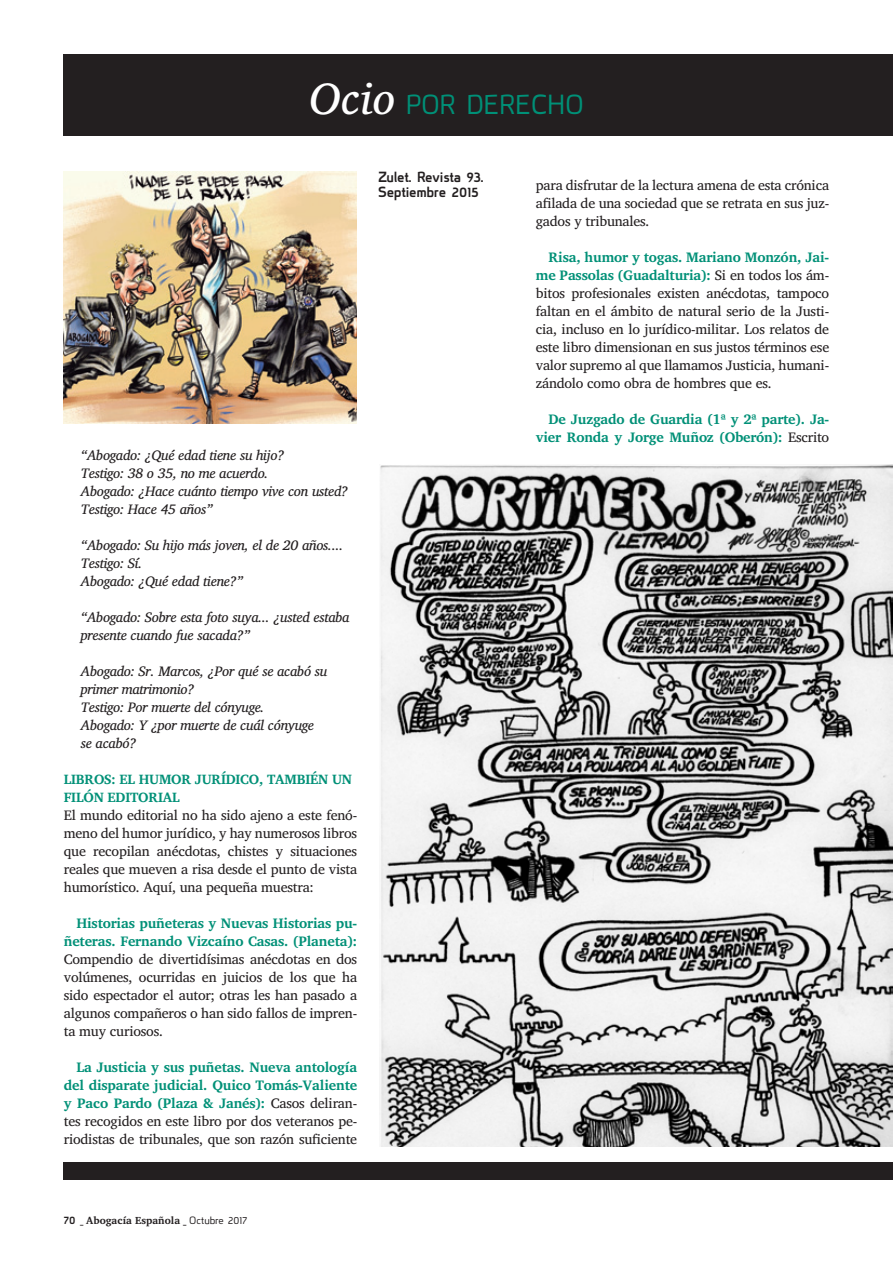
<style>
.page{position:relative;width:893px;height:1263px;background:#fff}
.page>*{position:absolute;margin:0;border:0;box-sizing:border-box;transform-origin:0 0}
.t1{font:25.35px "superficialbook";color:#009077}
.t2{font:14.1px/18px "Veleka";letter-spacing:-.015em;color:#231f20;text-align:justify}
.t3{font:italic 14.1px/18px "Veleka";letter-spacing:-.015em;color:#231f20}
.t4{font:700 14.1px/18px "Veleka";letter-spacing:-.02em;color:#009077;text-align:justify}
.Corpo{font:700 13.8px/18px "Veleka";letter-spacing:-.015em;color:#009077}
.t5{font:700 13.5px/15px "superficial";color:#231f20}
.t6{font:700 10.5px "Veleka";color:#231f20}
.s1{font-family:"Veleka";font-style:italic;font-size:45px;color:#fff}
.s2{font-weight:700;color:#009077}
.s3{font-weight:400;color:#231f20}
.s4{font-family:"superficial"}
.s5{font-size:9.75px}
.s6{font-family:"superficialbook";font-weight:400;font-size:9.75px}
</style>
<div class="page">
<div style="left:64px;top:55px;width:829px;height:81px;background:#231f20"></div>
<div style="left:64px;top:1162px;width:829px;height:18px;background:#231f20"></div>
<img style="left:380px;top:464px;width:513px;height:682px">
<img style="left:64px;top:172px;width:293px;height:252px">
<p class="t1" style="left:309px;top:88px;width:277px"><span class="s1">Ocio</span> POR DERECHO</p>
<p class="t5" style="left:378px;top:169px;width:107px">Zulet. Revista 93.<br>Septiembre 2015</p>
<p class="t3" style="left:81px;top:446px;width:205px">“Abogado: ¿Qué edad tiene su hijo?</p>
<p class="t3" style="left:81px;top:464px;width:189px">Testigo: 38 o 35, no me acuerdo.</p>
<p class="t3" style="left:81px;top:482px;width:269px">Abogado: ¿Hace cuánto tiempo vive con usted?</p>
<p class="t3" style="left:81px;top:500px;width:133px">Testigo: Hace 45 años”</p>
<p class="t3" style="left:81px;top:536px;width:264px">“Abogado: Su hijo más joven, el de 20 años....</p>
<p class="t3" style="left:81px;top:554px;width:63px">Testigo: Sí.</p>
<p class="t3" style="left:81px;top:572px;width:164px">Abogado: ¿Qué edad tiene?”</p>
<p class="t3" style="left:81px;top:608px;width:270px">“Abogado: Sobre esta foto suya... ¿usted estaba presente cuando fue sacada?”</p>
<p class="t3" style="left:81px;top:662px;width:248px">Abogado: Sr. Marcos, ¿Por qué se acabó su primer matrimonio?</p>
<p class="t3" style="left:81px;top:698px;width:185px">Testigo: Por muerte del cónyuge.</p>
<p class="t3" style="left:81px;top:716px;width:235px">Abogado: Y ¿por muerte de cuál cónyuge se acabó?</p>
<p class="Corpo" style="left:64px;top:770px;width:290px">LIBROS: EL HUMOR JURÍDICO, TAMBIÉN UN<br>FILÓN EDITORIAL</p>
<p class="t2" style="left:64px;top:806px;width:295px">El mundo editorial no ha sido ajeno a este fenó&shy;meno del humor jurídico, y hay numerosos libros que recopilan anécdotas, chistes y situaciones reales que mueven a risa desde el punto de vista humorístico. Aquí, una pequeña muestra:</p>
<p class="t2" style="left:64px;top:914px;width:295px;text-indent:13px"><span class="s2">Historias puñeteras y Nuevas Historias pu&shy;ñeteras. Fernando Vizcaíno Casas. (Planeta):<br></span>Compendio de divertidísimas anécdotas en dos volúmenes, ocurridas en juicios de los que ha sido espectador el autor; otras les han pasado a algunos compañeros o han sido fallos de impren&shy;ta muy curiosos.</p>
<p class="t4" style="left:64px;top:1058px;width:295px;text-indent:13px">La Justicia y sus puñetas. Nueva antología del disparate judicial. Quico Tomás-Valiente y Paco Pardo (Plaza &amp; Janés): <span class="s3">Casos deliran&shy;tes recogidos en este libro por dos veteranos pe&shy;riodistas de tribunales, que son razón suficiente</span></p>
<p class="t6" style="left:64px;top:1214px;width:185px"><span class="s4">70</span> <span class="s5">_</span> Abogacía Española <span class="s5">_</span> <span class="s6">Octubre 2017</span></p>
<p class="t2" style="left:536px;top:176px;width:295px">para disfrutar de la lectura amena de esta crónica afilada de una sociedad que se retrata en sus juz&shy;gados y tribunales.</p>
<p class="t2" style="left:536px;top:248px;width:295px;text-indent:13px"><span class="s2">Risa, humor y togas. Mariano Monzón, Jai&shy;me Passolas (Guadalturia):</span> Si en todos los ám&shy;bitos profesionales existen anécdotas, tampoco faltan en el ámbito de natural serio de la Justi&shy;cia, incluso en lo jurídico-militar. Los relatos de este libro dimensionan en sus justos términos ese valor supremo al que llamamos Justicia, humani&shy;zándolo como obra de hombres que es.</p>
<p class="t4" style="left:536px;top:410px;width:295px;text-align:right">De Juzgado de Guardia (1ª y 2ª parte). Ja&shy;vier Ronda y Jorge Muñoz (Oberón): <span class="s3">Escrito</span></p>
</div>
